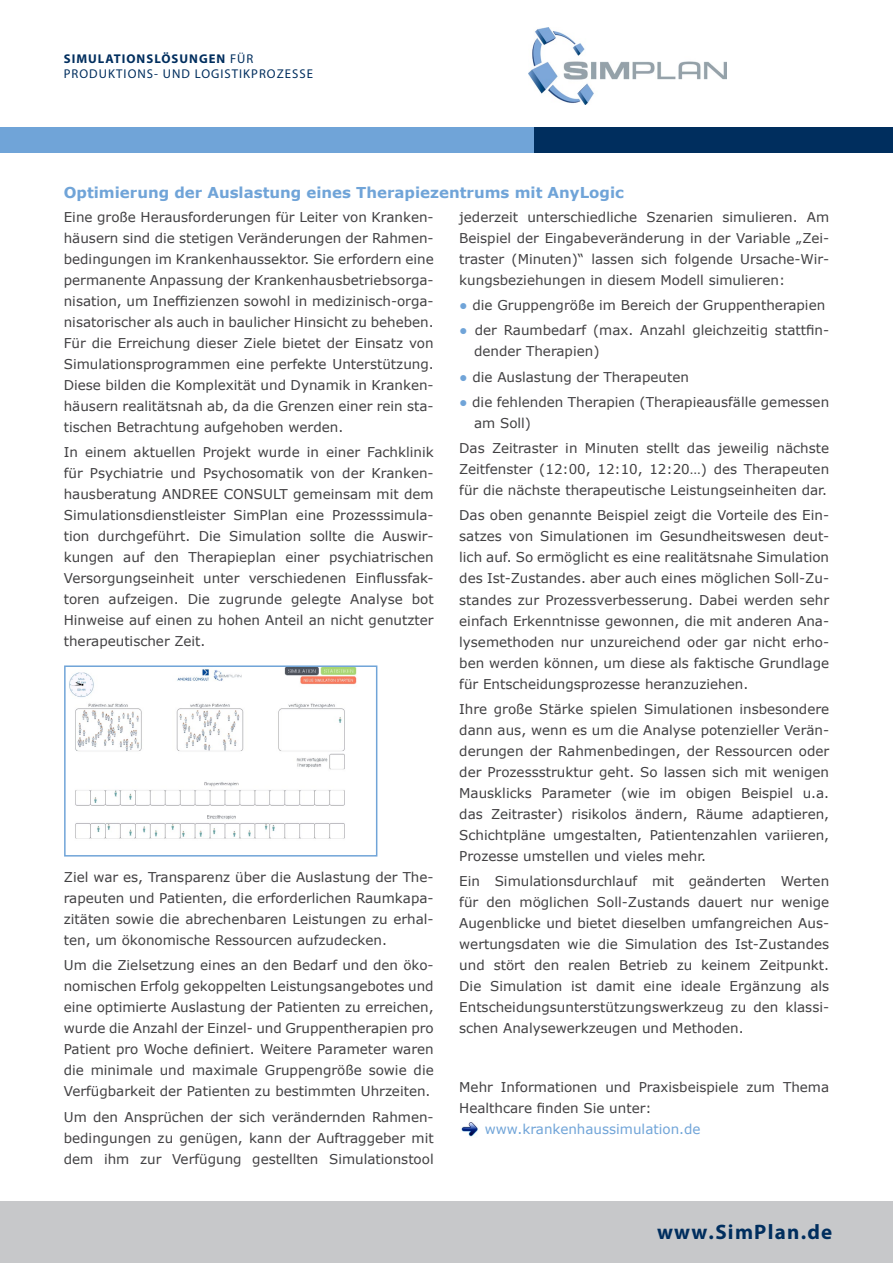
<style>
.page{position:relative;width:893px;height:1263px;background:#fff}
.page>*{position:absolute;margin:0;border:0;box-sizing:border-box;transform-origin:0 0}
.t1{font:700 21px "Myriad Pro";letter-spacing:.06em;color:#002e5e}
.t2{font:700 15px "Verdana";color:#70a4d8}
.t3{font:13.5px/21px "Verdana";color:#414042;text-align:justify}
.t4{font:13.5px "Verdana";color:#70a4d8}
.t5{font:12.75px/15.3px "Myriad Pro";letter-spacing:.08em;color:#002e5e}
.s1{font-weight:700}
.s2{font-weight:700;font-size:12px;color:#70a4d8}
</style>
<div class="page">
<div style="left:0;top:1201px;width:893px;height:62px;background:#c7c8ca"></div>
<img style="left:529px;top:28px;width:198px;height:77px">
<div style="left:0;top:128px;width:893px;height:25px;background:#002e5e"></div>
<div style="left:0;top:128px;width:533px;height:25px;background:#70a4d8"></div>
<img style="left:69px;top:668px;width:288px;height:171px">
<div style="left:64px;top:665px;width:313px;height:191px;border:2px solid #70a4d8"></div>
<img style="left:461px;top:1122px;width:17px;height:15px">
<p class="t5" style="left:64px;top:51px;width:251px"><span class="s1">SIMULATIONSLÖSUNGEN</span> FÜR<br>PRODUKTIONS- UND LOGISTIKPROZESSE</p>
<p class="t2" style="left:64px;top:181px;width:562px">Optimierung der Auslastung eines Therapiezentrums mit AnyLogic</p>
<p class="t3" style="left:64px;top:206px;width:371px">Eine große Herausforderungen für Leiter von Kranken&shy;häusern sind die stetigen Veränderungen der Rahmen&shy;bedingungen im Krankenhaussektor. Sie erfordern eine permanente Anpassung der Krankenhausbetriebsorga&shy;nisation, um Ineffizienzen sowohl in medizinisch-orga&shy;nisatorischer als auch in baulicher Hinsicht zu beheben.<br>Für die Erreichung dieser Ziele bietet der Einsatz von Simulationsprogrammen eine perfekte Unterstützung.<br>Diese bilden die Komplexität und Dynamik in Kranken&shy;häusern realitätsnah ab, da die Grenzen einer rein sta&shy;tischen Betrachtung aufgehoben werden.</p>
<p class="t3" style="left:64px;top:442px;width:371px">In einem aktuellen Projekt wurde in einer Fachklinik für Psychiatrie und Psychosomatik von der Kranken&shy;hausberatung ANDREE CONSULT gemeinsam mit dem Simulationsdienstleister SimPlan eine Prozesssimula&shy;tion durchgeführt. Die Simulation sollte die Auswir&shy;kungen auf den Therapieplan einer psychiatrischen Versorgungseinheit unter verschiedenen Einflussfak&shy;toren aufzeigen. Die zugrunde gelegte Analyse bot Hinweise auf einen zu hohen Anteil an nicht genutzter therapeutischer Zeit.</p>
<p class="t3" style="left:64px;top:866px;width:371px">Ziel war es, Transparenz über die Auslastung der The&shy;rapeuten und Patienten, die erforderlichen Raumkapa&shy;zitäten sowie die abrechenbaren Leistungen zu erhal&shy;ten, um ökonomische Ressourcen aufzudecken.</p>
<p class="t3" style="left:64px;top:955px;width:371px">Um die Zielsetzung eines an den Bedarf und den öko&shy;nomischen Erfolg gekoppelten Leistungsangebotes und eine optimierte Auslastung der Patienten zu erreichen, wurde die Anzahl der Einzel- und Gruppentherapien pro Patient pro Woche definiert. Weitere Parameter waren die minimale und maximale Gruppengröße sowie die Verfügbarkeit der Patienten zu bestimmten Uhrzeiten.</p>
<p class="t3" style="left:64px;top:1106px;width:371px">Um den Ansprüchen der sich verändernden Rahmen&shy;bedingungen zu genügen, kann der Auftraggeber mit dem ihm zur Verfügung gestellten Simulationstool</p>
<p class="t3" style="left:459px;top:207px;width:371px">jederzeit unterschiedliche Szenarien simulieren. Am Beispiel der Eingabeveränderung in der Variable „Zei&shy;traster (Minuten)“ lassen sich folgende Ursache-Wir&shy;kungsbeziehungen in diesem Modell simulieren:</p>
<p class="t3" style="left:459px;top:295px;width:367px"><span class="s2">•</span> die Gruppengröße im Bereich der Gruppentherapien</p>
<p class="t3" style="left:474px;top:320px;width:357px;text-indent:-15px"><span class="s2">•</span> der Raumbedarf (max. Anzahl gleichzeitig stattfin&shy;dender Therapien)</p>
<p class="t3" style="left:459px;top:366px;width:231px"><span class="s2">•</span> die Auslastung der Therapeuten</p>
<p class="t3" style="left:474px;top:391px;width:357px;text-indent:-15px"><span class="s2">•</span> die fehlenden Therapien (Therapieausfälle gemessen am Soll)</p>
<p class="t3" style="left:459px;top:438px;width:371px">Das Zeitraster in Minuten stellt das jeweilig nächste Zeitfenster (12:00, 12:10, 12:20…) des Therapeuten für die nächste therapeutische Leistungseinheiten dar.</p>
<p class="t3" style="left:459px;top:505px;width:371px">Das oben genannte Beispiel zeigt die Vorteile des Ein&shy;satzes von Simulationen im Gesundheitswesen deut&shy;lich auf. So ermöglicht es eine realitätsnahe Simulation des Ist-Zustandes. aber auch eines möglichen Soll-Zu&shy;standes zur Prozessverbesserung. Dabei werden sehr einfach Erkenntnisse gewonnen, die mit anderen Ana&shy;lysemethoden nur unzureichend oder gar nicht erho&shy;ben werden können, um diese als faktische Grundlage für Entscheidungsprozesse heranzuziehen.</p>
<p class="t3" style="left:459px;top:698px;width:371px">Ihre große Stärke spielen Simulationen insbesondere dann aus, wenn es um die Analyse potenzieller Verän&shy;derungen der Rahmenbedingen, der Ressourcen oder der Prozessstruktur geht. So lassen sich mit wenigen Mausklicks Parameter (wie im obigen Beispiel u.a. das Zeitraster) risikolos ändern, Räume adaptieren, Schichtpläne umgestalten, Patientenzahlen variieren, Prozesse umstellen und vieles mehr.</p>
<p class="t3" style="left:459px;top:870px;width:371px">Ein Simulationsdurchlauf mit geänderten Werten für den möglichen Soll-Zustands dauert nur wenige Augenblicke und bietet dieselben umfangreichen Aus&shy;wertungsdaten wie die Simulation des Ist-Zustandes und stört den realen Betrieb zu keinem Zeitpunkt.<br>Die Simulation ist damit eine ideale Ergänzung als Entscheidungsunterstützungswerkzeug zu den klassi&shy;schen Analysewerkzeugen und Methoden.</p>
<p class="t3" style="left:459px;top:1077px;width:371px">Mehr Informationen und Praxisbeispiele zum Thema<br>Healthcare finden Sie unter:</p>
<p class="t4" style="left:485px;top:1120px;width:217px">www.krankenhaussimulation.de</p>
<h1 class="t1" style="left:657px;top:1218px;width:177px">www.SimPlan.de</h1>
</div>
